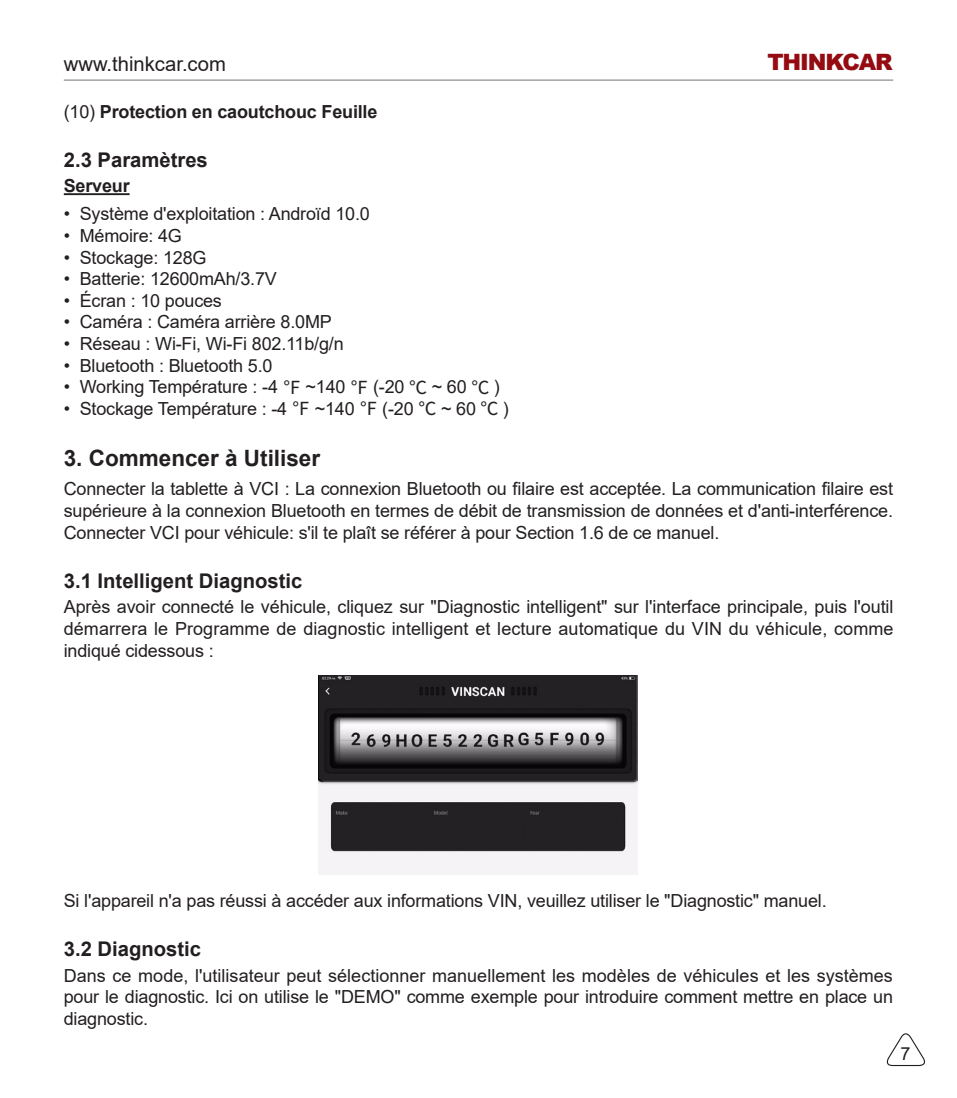
<style>
.page{position:relative;width:957px;height:1098px;background:#fff}
.page>*{position:absolute;margin:0;border:0;box-sizing:border-box;transform-origin:0 0}
.英文大标题{font:700 22.5px "Arial";color:#231f20}
.t1{font:900 22.5px "Arial";letter-spacing:-.05em;color:#940c12}
.英文小标题{font:700 20.25px "Arial";color:#231f20}
.t2{font:20.25px "Arial";color:#231f20}
.英文文本{font:18px/21.6px "Arial";letter-spacing:-.01em;color:#231f20;text-align:justify}
.英文文本-2{font:700 18px "Arial";letter-spacing:-.01em;color:#231f20}
.s1{font-weight:400}
.s2{font-family:"Source Han Sans SC"}
</style>
<div class="page">
<hr style="left:64px;top:79px;width:829px;height:2px;background:#808285">
<svg style="left:886px;top:1033px;width:40px;height:33px"></svg>
<hr style="left:64px;top:193px;width:66px;height:2px;background:#231f20">
<img style="left:319px;top:675px;width:319px;height:199px">
<p class="t2" style="left:64px;top:50px;width:164px">www.thinkcar.com</p>
<p class="t1" style="left:767px;top:46px;width:127px">THINKCAR</p>
<p class="英文文本-2" style="left:64px;top:98px;width:315px"><span class="s1">(10)</span> Protection en caoutchouc Feuille</p>
<p class="英文小标题" style="left:64px;top:145px;width:146px">2.3 Paramètres</p>
<p class="英文文本-2" style="left:64px;top:173px;width:67px">Serveur</p>
<p class="英文文本" style="left:64px;top:203px;width:308px">• Système d'exploitation : Androïd 10.0</p>
<p class="英文文本" style="left:64px;top:224px;width:120px">• Mémoire: 4G</p>
<p class="英文文本" style="left:64px;top:246px;width:144px">• Stockage: 128G</p>
<p class="英文文本" style="left:64px;top:268px;width:215px">• Batterie: 12600mAh/3.7V</p>
<p class="英文文本" style="left:64px;top:289px;width:160px">• Écran : 10 pouces</p>
<p class="英文文本" style="left:64px;top:311px;width:269px">• Caméra : Caméra arrière 8.0MP</p>
<p class="英文文本" style="left:64px;top:332px;width:281px">• Réseau : Wi-Fi, Wi-Fi 802.11b/g/n</p>
<p class="英文文本" style="left:64px;top:354px;width:210px">• Bluetooth : Bluetooth 5.0</p>
<p class="英文文本" style="left:64px;top:376px;width:437px">• Working Température : -4 <span class="s2">℉</span> ~140 <span class="s2">℉</span> (-20 <span class="s2">℃</span> ~ 60 <span class="s2">℃</span> )</p>
<p class="英文文本" style="left:64px;top:397px;width:447px">• Stockage Température : -4 <span class="s2">℉</span> ~140 <span class="s2">℉</span> (-20 <span class="s2">℃</span> ~ 60 <span class="s2">℃</span> )</p>
<p class="英文大标题" style="left:64px;top:442px;width:258px">3. Commencer à Utiliser</p>
<p class="英文文本" style="left:64px;top:478px;width:831px">Connecter la tablette à VCI : La connexion Bluetooth ou filaire est acceptée. La communication filaire est supérieure à la connexion Bluetooth en termes de débit de transmission de données et d'anti-interférence.<br>Connecter VCI pour véhicule: s'il te plaît se référer à pour Section 1.6 de ce manuel.</p>
<p class="英文小标题" style="left:64px;top:566px;width:240px">3.1 Intelligent Diagnostic</p>
<p class="英文文本" style="left:64px;top:596px;width:831px">Après avoir connecté le véhicule, cliquez sur "Diagnostic intelligent" sur l'interface principale, puis l'outil démarrera le Programme de diagnostic intelligent et lecture automatique du VIN du véhicule, comme indiqué cidessous :</p>
<p class="英文文本" style="left:64px;top:889px;width:764px">Si l'appareil n'a pas réussi à accéder aux informations VIN, veuillez utiliser le "Diagnostic" manuel.</p>
<p class="英文小标题" style="left:64px;top:934px;width:139px">3.2 Diagnostic</p>
<p class="英文文本" style="left:64px;top:963px;width:831px">Dans ce mode, l'utilisateur peut sélectionner manuellement les modèles de véhicules et les systèmes pour le diagnostic. Ici on utilise le "DEMO" comme exemple pour introduire comment mettre en place un diagnostic.</p>
<p class="英文文本" style="left:900px;top:1042px;width:12px">7</p>
</div>
